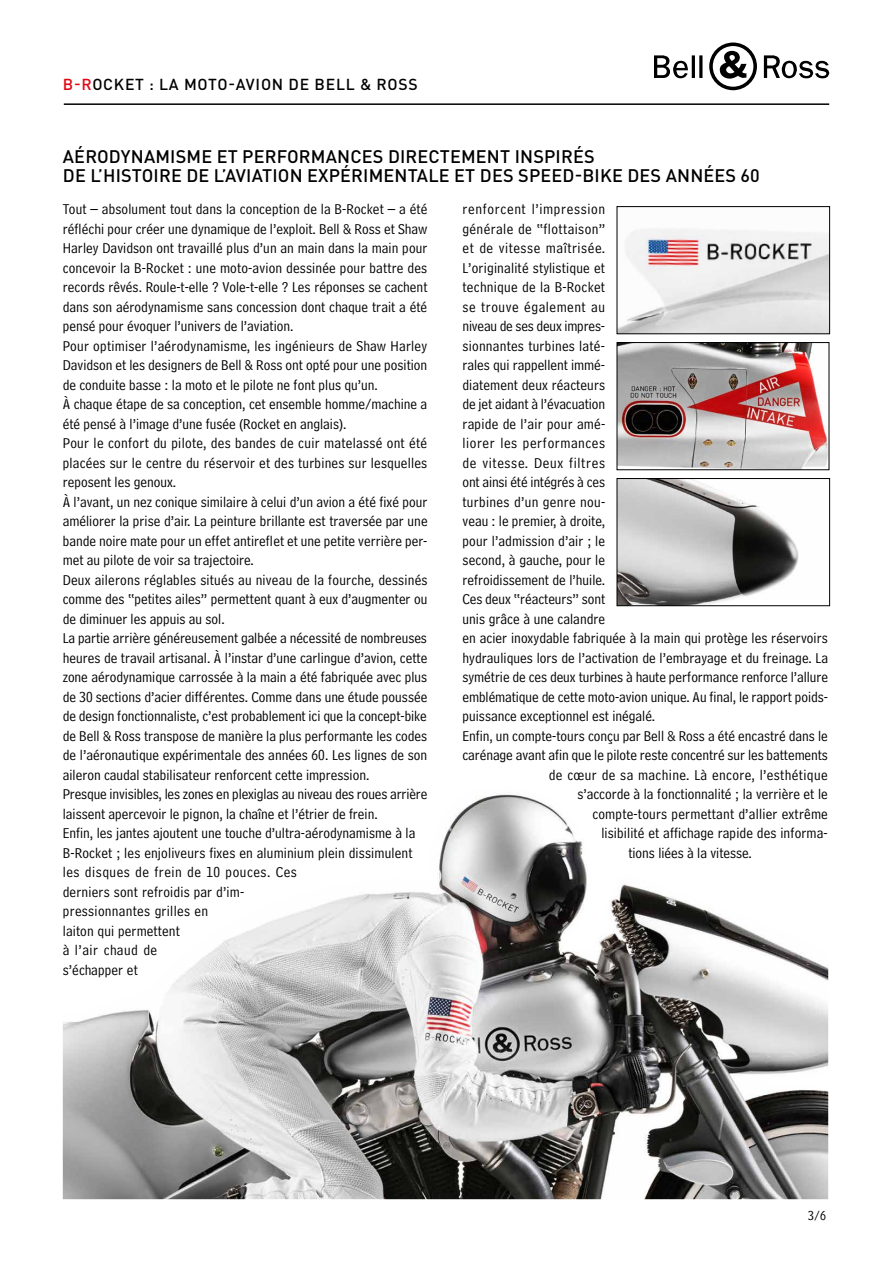
<style>
.page{position:relative;width:893px;height:1263px;background:#fff}
.page>*{position:absolute;margin:0;border:0;box-sizing:border-box;transform-origin:0 0}
.t1{font:500 18px/19.5px "DINOT";letter-spacing:.01em;color:#000}
.t2{font:500 15.75px "DINOT";letter-spacing:.05em;color:#000}
.t3{font:15px/19.5px "Bell Centennial Std Address";color:#000}
.t4{font:15px "Bell Centennial Std Address";letter-spacing:.025em;color:#000}
.t5{font:15px "Bell Centennial Std Address";letter-spacing:.035em;color:#000}
.t6{font:15px "Bell Centennial Std Address";letter-spacing:.02em;color:#000}
.t7{font:15px "Bell Centennial Std Address";letter-spacing:.045em;color:#000}
.t8{font:15px "Bell Centennial Std Address";letter-spacing:.04em;color:#000}
.t9{font:13.5px "Bell Centennial Std Address";color:#000}
.s1{color:#e30613}
</style>
<div class="page">
<svg style="left:709px;top:43px;width:48px;height:47px"></svg>
<svg style="left:654px;top:55px;width:48px;height:23px"></svg>
<svg style="left:764px;top:55px;width:66px;height:24px"></svg>
<hr style="left:64px;top:103px;width:765px;height:2px;background:#000">
<img style="left:619px;top:344px;width:208px;height:124px">
<div style="left:617px;top:342px;width:212px;height:128px;border:1px solid #000"></div>
<img style="left:619px;top:480px;width:180px;height:124px">
<div style="left:617px;top:478px;width:213px;height:128px;border:1px solid #000"></div>
<img style="left:619px;top:229px;width:209px;height:103px">
<div style="left:617px;top:206px;width:213px;height:128px;border:1px solid #000"></div>
<img style="left:63px;top:794px;width:765px;height:405px">
<p class="t2" style="left:63px;top:74px;width:356px"><span class="s1">B-R</span>OCKET : LA MOTO-AVION DE BELL &amp; ROSS</p>
<p class="t1" style="left:63px;top:146px;width:698px">AÉRODYNAMISME ET PERFORMANCES DIRECTEMENT INSPIRÉS<br>DE L’HISTOIRE DE L’AVIATION EXPÉRIMENTALE ET DES SPEED-BIKE DES ANNÉES 60</p>
<p class="t3" style="left:63px;top:200px;width:366px">Tout – absolument tout dans la conception de la B-Rocket – a été réfléchi pour créer une dynamique de l’exploit. Bell &amp; Ross et Shaw Harley Davidson ont travaillé plus d’un an main dans la main pour concevoir la B-Rocket : une moto-avion dessinée pour battre des records rêvés. Roule-t-elle ? Vole-t-elle ? Les réponses se cachent dans son aérodynamisme sans concession dont chaque trait a été pensé pour évoquer l’univers de l’aviation.<br>Pour optimiser l’aérodynamisme, les ingénieurs de Shaw Harley Davidson et les designers de Bell &amp; Ross ont opté pour une position de conduite basse : la moto et le pilote ne font plus qu’un.<br>À chaque étape de sa conception, cet ensemble homme/machine a été pensé à l’image d’une fusée (Rocket en anglais).<br>Pour le confort du pilote, des bandes de cuir matelassé ont été placées sur le centre du réservoir et des turbines sur lesquelles reposent les genoux.<br>À l’avant, un nez conique similaire à celui d’un avion a été fixé pour améliorer la prise d’air. La peinture brillante est traversée par une bande noire mate pour un effet antireflet et une petite verrière per&shy;met au pilote de voir sa trajectoire.<br>Deux ailerons réglables situés au niveau de la fourche, dessinés comme des “petites ailes” permettent quant à eux d’augmenter ou de diminuer les appuis au sol.<br>La partie arrière généreusement galbée a nécessité de nombreuses heures de travail artisanal. À l’instar d’une carlingue d’avion, cette zone aérodynamique carrossée à la main a été fabriquée avec plus de 30 sections d’acier différentes. Comme dans une étude poussée de design fonctionnaliste, c’est probablement ici que la concept-bike de Bell &amp; Ross transpose de manière la plus performante les codes de l’aéronautique expérimentale des années 60. Les lignes de son aileron caudal stabilisateur renforcent cette impression.<br>Presque invisibles, les zones en plexiglas au niveau des roues arrière laissent apercevoir le pignon, la chaîne et l’étrier de frein.<br>Enfin, les jantes ajoutent une touche d’ultra-aérodynamisme à la B-Rocket ; les enjoliveurs fixes en aluminium plein dissimulent les disques de frein de 10 pouces. Ces<br>derniers sont refroidis par d’im-<br>pressionnantes grilles en<br>laiton qui permettent<br>à l’air chaud de<br>s’échapper et</p>
<p class="t7" style="left:462px;top:201px;width:144px">renforcent l’impression</p>
<p class="t4" style="left:462px;top:220px;width:144px">générale de “flottaison”</p>
<p class="t5" style="left:462px;top:240px;width:144px">et de vitesse maîtrisée.</p>
<p class="t3" style="left:462px;top:258px;width:144px">L’originalité stylistique et</p>
<p class="t6" style="left:462px;top:279px;width:144px">technique de la B-Rocket</p>
<p class="t5" style="left:462px;top:298px;width:144px">se trouve également au</p>
<p class="t3" style="left:462px;top:317px;width:144px">niveau de ses deux impres-</p>
<p class="t3" style="left:462px;top:336px;width:144px">sionnantes turbines laté-</p>
<p class="t3" style="left:462px;top:356px;width:144px">rales qui rappellent immé-</p>
<p class="t3" style="left:462px;top:375px;width:144px">diatement deux réacteurs</p>
<p class="t3" style="left:462px;top:395px;width:144px">de jet aidant à l’évacuation</p>
<p class="t3" style="left:462px;top:414px;width:144px">rapide de l’air pour amé-</p>
<p class="t5" style="left:462px;top:435px;width:144px">liorer les performances</p>
<p class="t8" style="left:462px;top:454px;width:144px">de vitesse. Deux filtres</p>
<p class="t3" style="left:462px;top:473px;width:144px">ont ainsi été intégrés à ces</p>
<p class="t6" style="left:462px;top:493px;width:144px">turbines d’un genre nou-</p>
<p class="t3" style="left:462px;top:512px;width:144px">veau : le premier, à droite,</p>
<p class="t3" style="left:462px;top:531px;width:144px">pour l’admission d’air ; le</p>
<p class="t3" style="left:462px;top:551px;width:144px">second, à gauche, pour le</p>
<p class="t3" style="left:462px;top:570px;width:144px">refroidissement de l’huile.</p>
<p class="t3" style="left:462px;top:590px;width:144px">Ces deux “réacteurs” sont</p>
<p class="t3" style="left:462px;top:609px;width:144px">unis grâce à une calandre</p>
<p class="t3" style="left:462px;top:629px;width:367px">en acier inoxydable fabriquée à la main qui protège les réservoirs</p>
<p class="t3" style="left:462px;top:648px;width:367px">hydrauliques lors de l’activation de l’embrayage et du freinage. La</p>
<p class="t3" style="left:462px;top:668px;width:367px">symétrie de ces deux turbines à haute performance renforce l’allure</p>
<p class="t3" style="left:462px;top:687px;width:367px">emblématique de cette moto-avion unique. Au final, le rapport poids-</p>
<p class="t3" style="left:462px;top:707px;width:194px">puissance exceptionnel est inégalé.</p>
<p class="t3" style="left:462px;top:726px;width:367px">Enfin, un compte-tours conçu par Bell &amp; Ross a été encastré dans le</p>
<p class="t3" style="left:462px;top:746px;width:367px">carénage avant afin que le pilote reste concentré sur les battements</p>
<p class="t4" style="left:549px;top:766px;width:280px">de cœur de sa machine. Là encore, l’esthétique</p>
<p class="t3" style="left:577px;top:785px;width:252px">s’accorde à la fonctionnalité ; la verrière et le</p>
<p class="t3" style="left:592px;top:804px;width:237px">compte-tours permettant d’allier extrême</p>
<p class="t3" style="left:601px;top:824px;width:228px">lisibilité et affichage rapide des informa-</p>
<p class="t3" style="left:628px;top:843px;width:125px">tions liées à la vitesse.</p>
<p class="t9" style="left:808px;top:1208px;width:19px">3/6</p>
</div>
